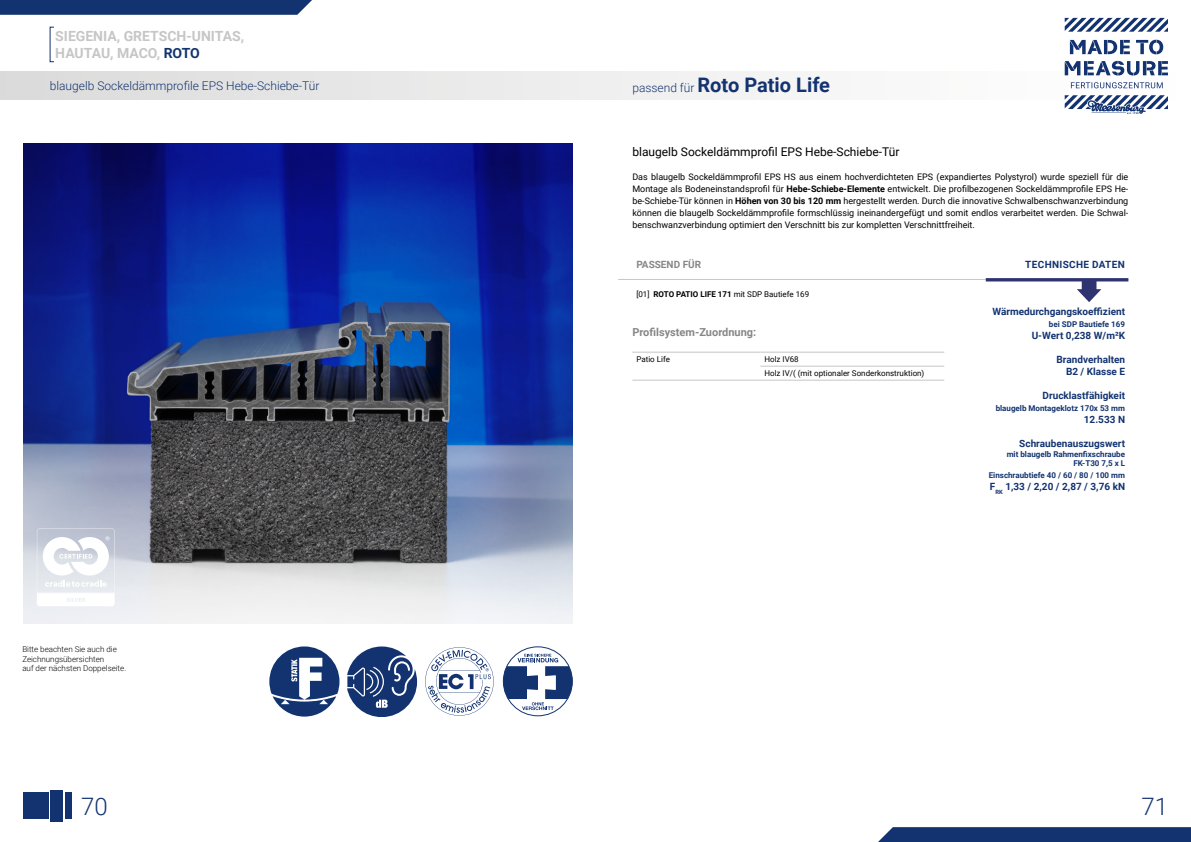
<style>
.page{position:relative;width:1191px;height:842px;background:#fff}
.page>*{position:absolute;margin:0;border:0;box-sizing:border-box;transform-origin:0 0}
.t1{font:300 24px "Roboto";color:#133370}
.t2{font:700 20px "Roboto";color:#133370}
.t3{font:700 14px/16.8px "Roboto";color:#c6c6c6}
.t4{font:300 12px "Roboto";color:#133370}
.t5{font:12px "Roboto";color:#000}
.t6{font:700 11px "Roboto";color:#878787}
.t7{font:700 10px/12px "Roboto";color:#133370;text-align:right}
.t8{font:700 10px "Roboto";letter-spacing:.035em;color:#133370}
.t9{font:700 10px "Roboto";color:#878787}
.t10{font:9px/12px "Roboto";color:#000;text-align:justify}
.t11{font:700 8px/9.6px "Roboto";color:#133370;text-align:right}
.t12{font:8px/14px "Roboto";color:#000}
.t13{font:300 8px/9.6px "Roboto";color:#000}
.s1{color:#133370}
.s2{font-weight:300;font-size:12px}
.s3{font-weight:700}
</style>
<div class="page">
<div style="left:0;top:72px;width:1191px;height:27px;background:linear-gradient(to right,#dbdbdb,#fff)"></div>
<svg style="left:1064px;top:18px;width:104px;height:96px"></svg>
<svg style="left:0;top:0;width:312px;height:15px;background:#1b3a75"></svg>
<svg style="left:878px;top:827px;width:313px;height:15px;background:#1a3974"></svg>
<div style="left:23px;top:793px;width:26px;height:26px;background:#133370"></div>
<div style="left:51px;top:790px;width:12px;height:31px;background:#133370"></div>
<div style="left:65px;top:793px;width:7px;height:26px;background:#133370"></div>
<img style="left:23px;top:144px;width:550px;height:479px">
<svg style="left:37px;top:528px;width:78px;height:78px"></svg>
<hr style="left:632px;top:352px;width:128px;height:1px;background:#c6c6c6">
<hr style="left:760px;top:352px;width:184px;height:1px;background:#c6c6c6">
<hr style="left:760px;top:366px;width:184px;height:1px;background:#c6c6c6">
<hr style="left:632px;top:380px;width:128px;height:1px;background:#c6c6c6">
<hr style="left:760px;top:380px;width:184px;height:1px;background:#c6c6c6">
<hr style="left:618px;top:279px;width:510px;height:1px;background:#c6c6c6">
<svg style="left:985px;top:278px;width:143px;height:24px"></svg>
<svg style="left:269px;top:646px;width:70px;height:71px"></svg>
<svg style="left:347px;top:646px;width:70px;height:71px"></svg>
<svg style="left:425px;top:647px;width:69px;height:69px"></svg>
<svg style="left:503px;top:647px;width:69px;height:69px"></svg>
<svg style="left:503px;top:654px;width:69px;height:56px"></svg>
<h3 class="t3" style="left:55px;top:27px;width:190px">SIEGENIA, GRETSCH-UNITAS,<br>HAUTAU, MACO, <span class="s1">ROTO</span></h3>
<h3 class="t4" style="left:50px;top:77px;width:271px">blaugelb Sockeldämmprofile EPS Hebe-Schiebe-Tür</h3>
<p class="t13" style="left:22px;top:644px;width:105px">Bitte beachten Sie auch die<br>Zeichnungsübersichten<br>auf der nächsten Doppelseite.</p>
<h2 class="t2" style="left:632px;top:71px;width:199px"><span class="s2">passend für</span> Roto Patio Life</h2>
<h3 class="t5" style="left:632px;top:143px;width:269px">blaugelb Sockeldämmprofil EPS Hebe-Schiebe-Tür</h3>
<p class="t10" style="left:632px;top:170px;width:497px">Das blaugelb Sockeldämmprofil EPS HS aus einem hochverdichteten EPS (expandiertes Polystyrol) wurde speziell für die Montage als Bodeneinstandsprofil für <span class="s3">Hebe-Schiebe-Elemente</span> entwickelt. Die profilbezogenen Sockeldämmprofile EPS He&shy;be-Schiebe-Tür können in <span class="s3">Höhen von 30 bis 120 mm</span> hergestellt werden. Durch die innovative Schwalbenschwanzverbindung können die blaugelb Sockeldämmprofile formschlüssig ineinandergefügt und somit endlos verarbeitet werden. Die Schwal&shy;benschwanzverbindung optimiert den Verschnitt bis zur kompletten Verschnittfreiheit.</p>
<p class="t9" style="left:636px;top:257px;width:66px">PASSEND FÜR</p>
<p class="t12" style="left:636px;top:287px;width:174px">[01] <span class="s3">ROTO PATIO LIFE 171</span> mit SDP Bautiefe 169</p>
<p class="t6" style="left:632px;top:324px;width:125px">Profilsystem-Zuordnung:</p>
<p class="t12" style="left:636px;top:352px;width:35px">Patio Life</p>
<p class="t12" style="left:764px;top:352px;width:161px">Holz IV68<br>Holz IV/( (mit optionaler Sonderkonstruktion)</p>
<p class="t8" style="left:1025px;top:258px;width:101px">TECHNISCHE DATEN</p>
<p class="t7" style="left:992px;top:305px;width:134px">Wärmedurchgangskoeffizient</p>
<p class="t11" style="left:1049px;top:319px;width:78px">bei SDP Bautiefe 169</p>
<p class="t7" style="left:1031px;top:329px;width:95px">U-Wert 0,238 W/m²K</p>
<p class="t7" style="left:1056px;top:353px;width:70px">Brandverhalten<br>B2 / Klasse E</p>
<p class="t7" style="left:1042px;top:389px;width:84px">Drucklastfähigkeit</p>
<p class="t11" style="left:995px;top:403px;width:131px">blaugelb Montageklotz 170x 53 mm</p>
<p class="t7" style="left:1084px;top:413px;width:43px">12.533 N</p>
<p class="t7" style="left:1019px;top:437px;width:107px">Schraubenauszugswert</p>
<p class="t11" style="left:1006px;top:449px;width:120px">mit blaugelb Rahmenfixschraube<br>FK-T30 7,5 x L</p>
<p class="t11" style="left:988px;top:470px;width:138px">Einschraubtiefe 40 / 60 / 80 / 100 mm</p>
<p class="t7" style="left:990px;top:480px;width:137px">F<sub>RK</sub> 1,33 / 2,20 / 2,87 / 3,76 kN</p>
<h1 class="t1" style="left:81px;top:789px;width:28px">70</h1>
<h1 class="t1" style="left:1141px;top:789px;width:28px">71</h1>
</div>
